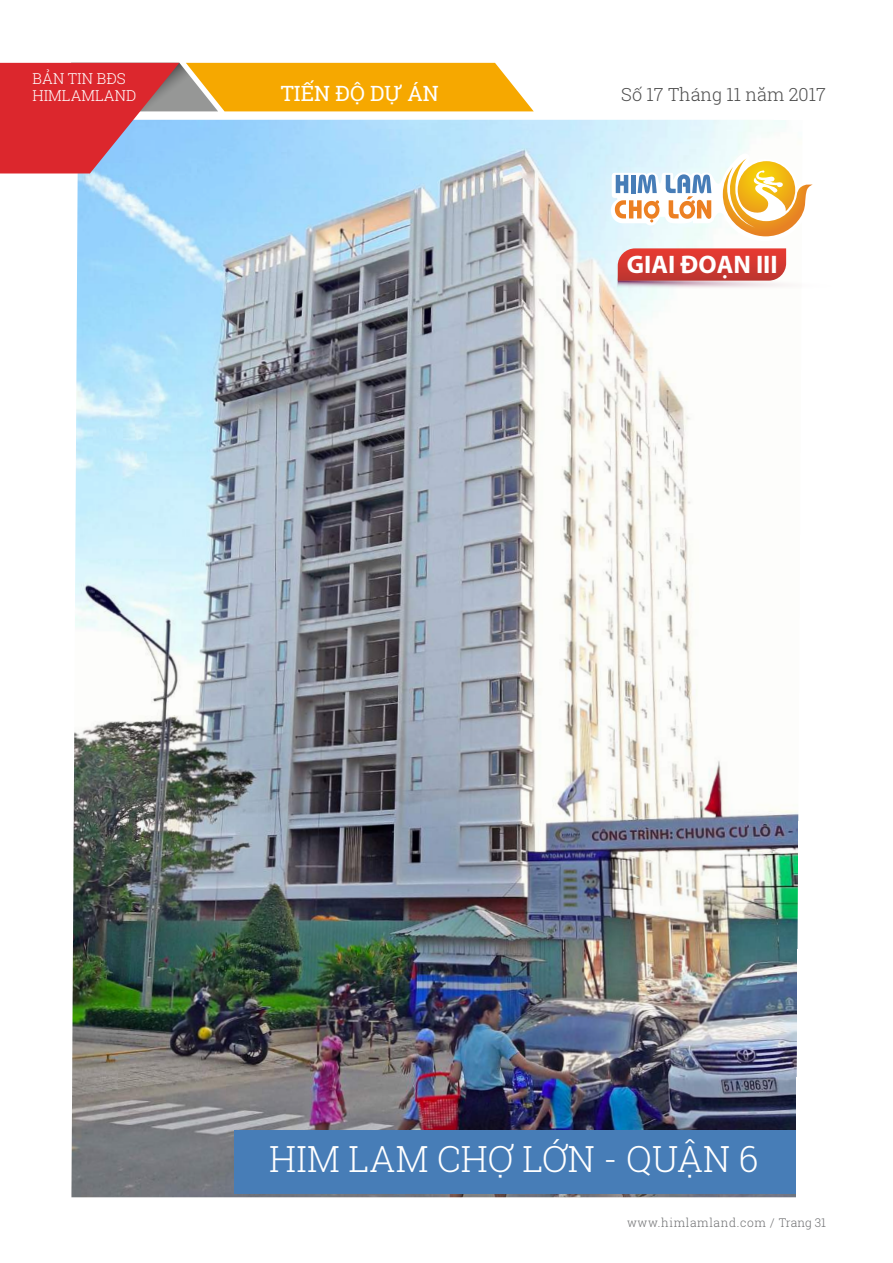
<style>
.page{position:relative;width:893px;height:1263px;background:#fff}
.page>*{position:absolute;margin:0;border:0;box-sizing:border-box;transform-origin:0 0}
.t1{font:300 36px "Roboto Slab";color:#fff}
.t2{font:700 25.5px "Myriad Pro";color:#fff}
.t3{font:21px "Roboto Slab";color:#fff}
.t4{font:300 18px "Roboto Slab";color:#4d4d4d}
.t5{font:300 15px/16.5px "Roboto Slab";color:#fff}
.t6{font:300 12px "Roboto Slab";letter-spacing:.05em;color:#6f7072}
</style>
<div class="page">
<img style="left:71px;top:120px;width:728px;height:1077px">
<div style="left:234px;top:1130px;width:562px;height:64px;background:#477db7"></div>
<svg style="left:0;top:63px;width:534px;height:110px;background:#cd9f83"></svg>
<svg style="left:611px;top:154px;width:202px;height:87px"></svg>
<svg style="left:618px;top:248px;width:181px;height:41px;background:#d86864"></svg>
<p class="t5" style="left:32px;top:70px;width:105px">BẢN TIN BĐS<br>HIMLAMLAND</p>
<h3 class="t3" style="left:281px;top:79px;width:160px">TIẾN ĐỘ DỰ ÁN</h3>
<h3 class="t4" style="left:621px;top:82px;width:206px">Số 17 Tháng 11 năm 2017</h3>
<h2 class="t2" style="left:627px;top:248px;width:152px">GIAI ĐOẠN III</h2>
<h1 class="t1" style="left:269px;top:1134px;width:491px">HIM LAM CHỢ LỚN - QUẬN 6</h1>
<p class="t6" style="left:627px;top:1214px;width:200px">www.himlamland.com / Trang 31</p>
</div>
